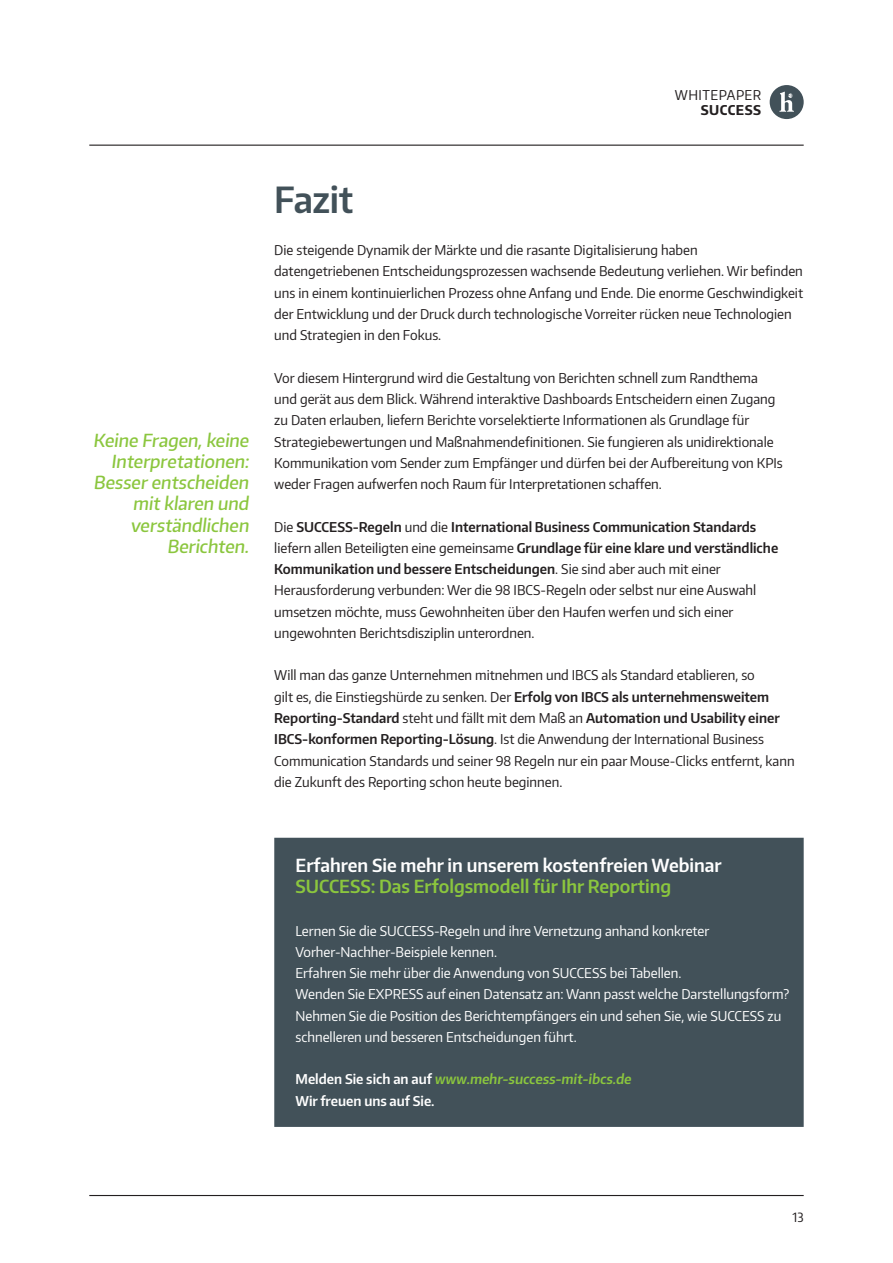
<style>
.page{position:relative;width:893px;height:1263px;background:#fff}
.page>*{position:absolute;margin:0;border:0;box-sizing:border-box;transform-origin:0 0}
.t1{font:700 36px "Encode CP Semi";letter-spacing:-.015em;color:#425159}
.t2{font:18px/21.3px "Encode CP Medium";color:#8bc63e;text-align:right}
.t3{font:700 18px "Encode CP Semi";color:#fff}
.t4{font:700 18px "Encode CP Semi";color:#8bc63e}
.t5{font:13.5px/21.3px "Encode CP Regular";color:#231f20}
.t6{font:13.5px/21.3px "Encode CP Regular";color:#fff}
.t7{font:700 13.5px "Encode CP Semi";color:#231f20}
.t8{font:700 13.5px/21.3px "Encode CP Semi";color:#fff}
.t9{font:13.5px "Encode CP Regular";letter-spacing:.03em;color:#231f20}
.t10{font:13.5px "Encode CP Bold";letter-spacing:.035em;color:#231f20}
.t11{font:12.75px "Encode CP Regular";color:#231f20}
.s1{font-family:"Encode CP Regular";font-weight:400}
.s2{font-family:"Encode CP Semi";font-weight:700}
.s3{color:#8bc63e}
</style>
<div class="page">
<hr style="left:89px;top:145px;width:715px;height:1px;background:#231f20">
<hr style="left:89px;top:1195px;width:715px;height:1px;background:#231f20">
<svg style="left:770px;top:85px;width:34px;height:34px"></svg>
<div style="left:274px;top:838px;width:530px;height:289px;background:#425159"></div>
<p class="t9" style="left:675px;top:86px;width:88px">WHITEPAPER</p>
<p class="t10" style="left:701px;top:101px;width:62px">SUCCESS</p>
<h2 class="t2" style="left:93px;top:429px;width:160px">Keine Fragen, keine<br>Interpretationen:<br>Besser entscheiden mit klaren und verständlichen<br>Berichten.</h2>
<h1 class="t1" style="left:274px;top:176px;width:81px">Fazit</h1>
<p class="t5" style="left:274px;top:239px;width:530px">Die steigende Dynamik der Märkte und die rasante Digitalisierung haben datengetriebenen Entscheidungsprozessen wachsende Bedeutung verliehen. Wir befinden uns in einem kontinuierlichen Prozess ohne Anfang und Ende. Die enorme Geschwindigkeit der Entwicklung und der Druck durch technologische Vorreiter rücken neue Technologien und Strategien in den Fokus.</p>
<p class="t5" style="left:274px;top:367px;width:510px">Vor diesem Hintergrund wird die Gestaltung von Berichten schnell zum Randthema und gerät aus dem Blick. Während interaktive Dashboards Entscheidern einen Zugang zu Daten erlauben, liefern Berichte vorselektierte Informationen als Grundlage für Strategiebewertungen und Maßnahmendefinitionen. Sie fungieren als unidirektionale Kommunikation vom Sender zum Empfänger und dürfen bei der Aufbereitung von KPIs weder Fragen aufwerfen noch Raum für Interpretationen schaffen.</p>
<p class="t7" style="left:274px;top:518px;width:484px"><span class="s1">Die</span> SUCCESS-Regeln <span class="s1">und die</span> International Business Communication Standards</p>
<p class="t5" style="left:274px;top:537px;width:506px">liefern allen Beteiligten eine gemeinsame <span class="s2">Grundlage für eine klare und verständliche</span></p>
<p class="t7" style="left:274px;top:560px;width:448px">Kommunikation und bessere Entscheidungen<span class="s1">. Sie sind aber auch mit einer</span></p>
<p class="t5" style="left:274px;top:579px;width:484px">Herausforderung verbunden: Wer die 98 IBCS-Regeln oder selbst nur eine Auswahl umsetzen möchte, muss Gewohnheiten über den Haufen werfen und sich einer ungewohnten Berichtsdisziplin unterordnen.</p>
<p class="t5" style="left:274px;top:664px;width:496px">Will man das ganze Unternehmen mitnehmen und IBCS als Standard etablieren, so gilt es, die Einstiegshürde zu senken. Der <span class="s2">Erfolg von IBCS als unternehmensweitem</span></p>
<p class="t7" style="left:274px;top:709px;width:507px">Reporting-Standard <span class="s1">steht und fällt mit dem Maß an</span> Automation und Usability einer</p>
<p class="t5" style="left:274px;top:728px;width:522px"><span class="s2">IBCS-konformen Reporting-Lösung</span>. Ist die Anwendung der International Business<br>Communication Standards und seiner 98 Regeln nur ein paar Mouse-Clicks entfernt, kann die Zukunft des Reporting schon heute beginnen.</p>
<h2 class="t3" style="left:296px;top:853px;width:428px">Erfahren Sie mehr in unserem kostenfreien Webinar</h2>
<h2 class="t4" style="left:296px;top:874px;width:377px">SUCCESS: Das Erfolgsmodell für Ihr Reporting</h2>
<p class="t6" style="left:296px;top:919px;width:495px">Lernen Sie die SUCCESS-Regeln und ihre Vernetzung anhand konkreter Vorher-Nachher-Beispiele kennen.<br>Erfahren Sie mehr über die Anwendung von SUCCESS bei Tabellen.<br>Wenden Sie EXPRESS auf einen Datensatz an: Wann passt welche Darstellungsform?<br>Nehmen Sie die Position des Berichtempfängers ein und sehen Sie, wie SUCCESS zu schnelleren und besseren Entscheidungen führt.</p>
<p class="t8" style="left:296px;top:1068px;width:339px">Melden Sie sich an auf <span class="s3">www.mehr-success-mit-ibcs.de<br></span>Wir freuen uns auf Sie.</p>
<p class="t11" style="left:793px;top:1209px;width:13px">13</p>
</div>
